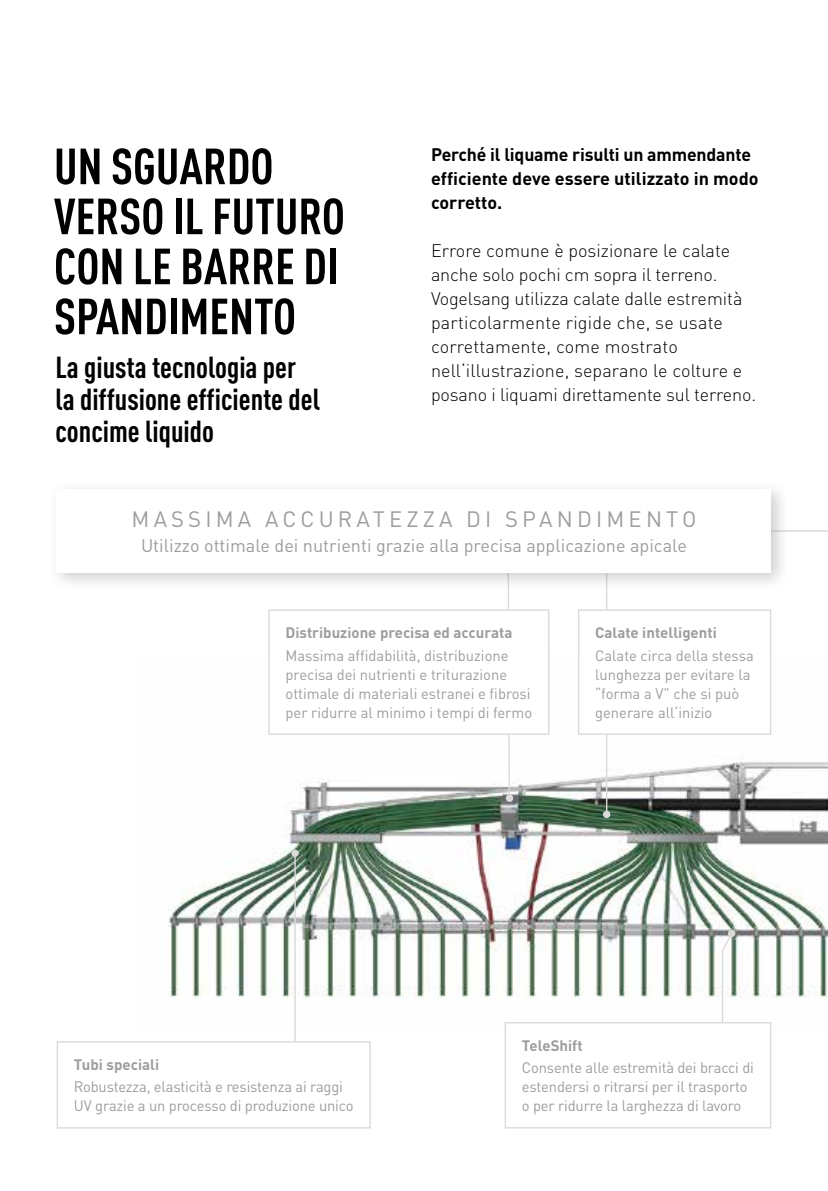
<style>
.page{position:relative;width:828px;height:1191px;background:#fff}
.page>*{position:absolute;margin:0;border:0;box-sizing:border-box;transform-origin:0 0}
.t1{font:700 condensed 50px/50px "DIN Pro";color:#000}
.t2{font:700 condensed 30px/32px "DIN Pro";color:#000}
.t3{font:22px "DIN Pro";letter-spacing:.19em;color:#9d9d9c}
.t4{font:300 18px/24px "DIN Pro";letter-spacing:-.005em;color:#000}
.t5{font:700 18px/24px "DIN Pro";letter-spacing:-.01em;color:#000}
.t6{font:18px "DIN Pro";color:#9d9d9c}
.t7{font:15px/19px "DIN Pro";letter-spacing:-.01em;color:#9d9d9c}
.t8{font:700 15px "DIN Pro";color:#9d9d9c}
</style>
<div class="page">
<img style="left:168px;top:655px;width:660px;height:378px">
<hr style="left:606px;top:569px;width:1px;height:247px;background:#dadada">
<hr style="left:294px;top:853px;width:2px;height:199px;background:#dadada">
<div style="left:291px;top:849px;width:8px;height:8px;background:#dadada;border-radius:50%"></div>
<svg style="left:507px;top:592px;width:4px;height:203px"></svg>
<div style="left:506px;top:794px;width:7px;height:8px;background:#dadada;border-radius:50%"></div>
<div style="left:269px;top:610px;width:280px;height:124px;background:#fff"></div>
<div style="left:268px;top:609px;width:281px;height:126px;border:1px solid #dadada"></div>
<div style="left:578px;top:610px;width:192px;height:124px;background:#fff"></div>
<div style="left:578px;top:609px;width:193px;height:126px;border:1px solid #dadada"></div>
<div style="left:57px;top:1041px;width:313px;height:86px;background:#fff"></div>
<div style="left:57px;top:1041px;width:314px;height:87px;border:1px solid #dadada"></div>
<svg style="left:728px;top:929px;width:7px;height:8px"></svg>
<svg style="left:721px;top:931px;width:12px;height:91px"></svg>
<div style="left:505px;top:1022px;width:265px;height:105px;background:#fff"></div>
<div style="left:504px;top:1022px;width:267px;height:106px;border:1px solid #dadada"></div>
<hr style="left:756px;top:530px;width:72px;height:1px;background:#dadada">
<div style="left:47px;top:479px;width:743px;height:113px;background:#000;opacity:.2"></div>
<div style="left:57px;top:489px;width:714px;height:84px;background:#fff"></div>
<div style="left:603px;top:810px;width:7px;height:8px;background:#dadada;border-radius:50%"></div>
<h1 class="t1" style="left:54px;top:138px;width:292px">UN SGUARDO<br>VERSO IL FUTURO<br>CON LE BARRE DI<br>SPANDIMENTO</h1>
<h2 class="t2" style="left:55px;top:349px;width:266px">La giusta tecnologia per la diffusione efficiente del concime liquido</h2>
<p class="t5" style="left:431px;top:142px;width:329px">Perché il liquame risulti un ammendante efficiente deve essere utilizzato in modo corretto.</p>
<p class="t4" style="left:431px;top:238px;width:327px">Errore comune è posizionare le calate anche solo pochi cm sopra il terreno.<br>Vogelsang utilizza calate dalle estremità particolarmente rigide che, se usate correttamente, come mostrato nell‘illustrazione, separano le colture e posano i liquami direttamente sul terreno.</p>
<h3 class="t3" style="left:131px;top:502px;width:566px">MASSIMA ACCURATEZZA DI SPANDIMENTO</h3>
<p class="t6" style="left:141px;top:532px;width:547px">Utilizzo ottimale dei nutrienti grazie alla precisa applicazione apicale</p>
<p class="t8" style="left:285px;top:621px;width:228px">Distribuzione precisa ed accurata</p>
<p class="t7" style="left:285px;top:644px;width:248px">Massima affidabilità, distribuzione precisa dei nutrienti e triturazione ottimale di materiali estranei e fibrosi per ridurre al minimo i tempi di fermo</p>
<p class="t8" style="left:595px;top:621px;width:123px">Calate intelligenti</p>
<p class="t7" style="left:595px;top:644px;width:160px">Calate circa della stessa lunghezza per evitare la “forma a V” che si può generare all‘inizio</p>
<p class="t8" style="left:74px;top:1052px;width:87px">Tubi speciali</p>
<p class="t7" style="left:74px;top:1076px;width:281px">Robustezza, elasticità e resistenza ai raggi<br>UV grazie a un processo di produzione unico</p>
<p class="t8" style="left:522px;top:1033px;width:62px">TeleShift</p>
<p class="t7" style="left:522px;top:1057px;width:233px">Consente alle estremità dei bracci di estendersi o ritrarsi per il trasporto o per ridurre la larghezza di lavoro</p>
</div>
